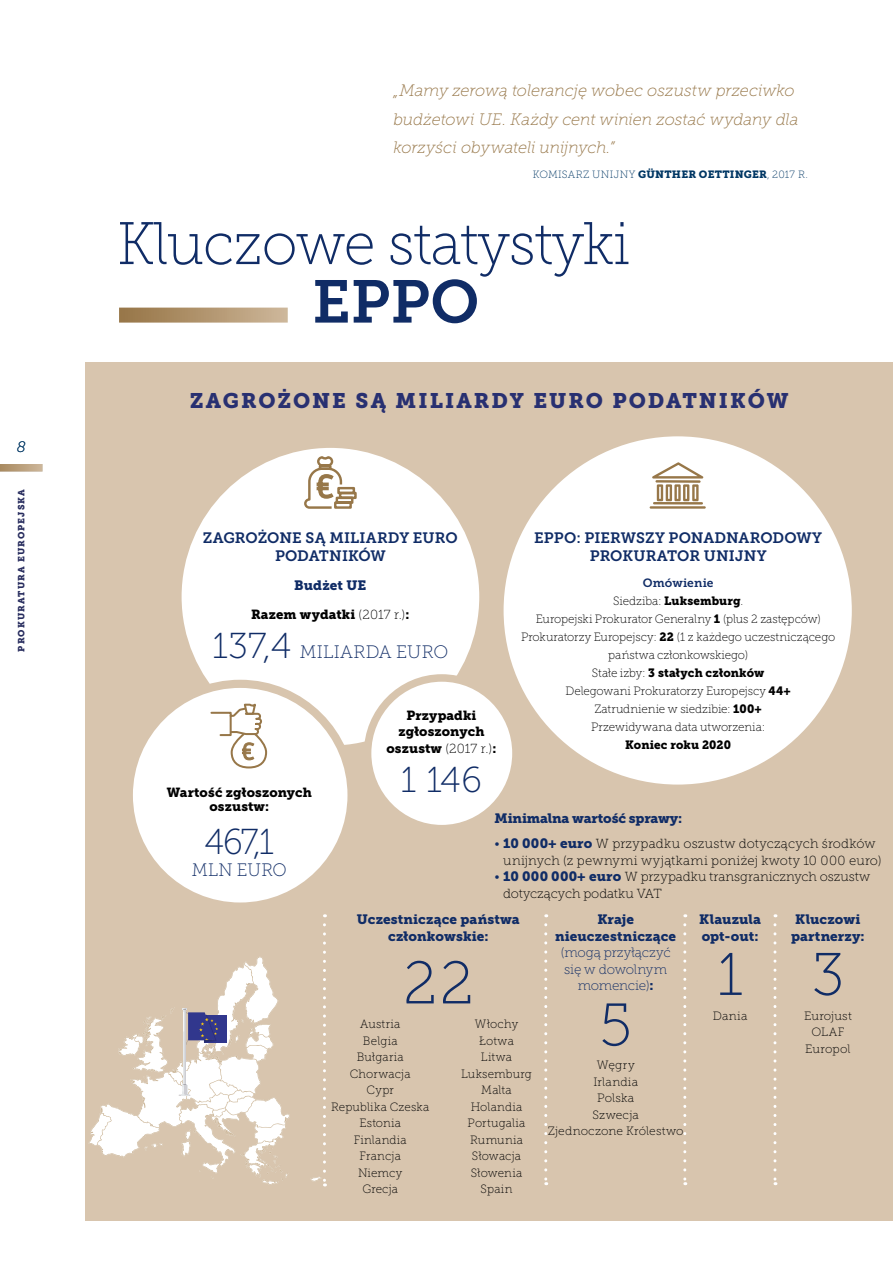
<style>
.page{position:relative;width:893px;height:1263px;background:#fff}
.page>*{position:absolute;margin:0;border:0;box-sizing:border-box;transform-origin:0 0}
.A_Thématique{font:60px/58.5px "Museo Slab 100";letter-spacing:-.02em;color:#102c66}
.Chiffre_bleus{font:60px "Museo Slab 100";color:#102c66}
.Chiffre_bleus-2{font:36px "Museo Slab 100";letter-spacing:-.045em;color:#102c66;scale:.96 1}
.Chiffre_bleus-3{font:36px "Museo Slab 100";letter-spacing:-.045em;color:#102c66}
.Infographie_title{font:21px "Museo Slab 900";letter-spacing:.095em;color:#283071}
.Chiffre_bleus-4{font:18px "Museo Slab 100";letter-spacing:.015em;color:#102c66}
.Chiffre_bleus-5{font:18px "Museo Slab 100";letter-spacing:.015em;color:#102c66;scale:.96 1}
.Exergue{font:italic 16.5px/28.5px "Museo Slab 100";letter-spacing:-.005em;color:#977749}
.Title_Box_inographie{font:15px/18px "Museo Slab 700";letter-spacing:.005em;color:#102c66;text-align:center}
.t1{font:italic 15px "Museo Slab 100";color:#013764}
.Chiffre_bleus-6{font:13.5px/16.5px "Museo Slab 900";letter-spacing:.01em;color:#102c66;text-align:center}
.Chiffre_bleus-7{font:13.5px/16.5px "Museo Slab 100";letter-spacing:-.015em;color:#102c66;text-align:center}
.bullets_infographie{font:13.5px "Museo Slab 900";letter-spacing:-.01em;color:#102c66}
.bullets_infographie-2{font:13.2px/16.5px "Museo Slab 100";letter-spacing:.01em;color:#000}
.Chiffre_bleus-8{font:13.2px/16.5px "Museo Slab 900";letter-spacing:.01em;color:#000;text-align:center}
.Pays{font:12px/18px "Museo Slab 100";letter-spacing:.005em;color:#000;text-align:center}
.Pays-2{font:12px "Museo Slab 900";letter-spacing:.015em;color:#000}
.bullets_infographie-3{font:12px "Museo Slab 700";letter-spacing:.01em;color:#102c66}
.Pays-3{font:12px "Museo Slab 100";letter-spacing:.025em;color:#000}
.Chiffre_bleus-9{font:12px "Museo Slab 100";letter-spacing:.03em;color:#000}
.Pays-4{font:10.5px "Museo Slab 100";letter-spacing:.025em;color:#013764}
.t2{font:9px "Museo Slab 900";letter-spacing:.12em;color:#262b5d}
.s1{font-family:"Museo Slab 900"}
.s2{font-family:"Museo Slab 700"}
.s3{font-family:"Museo Slab 100"}
.s4{font-size:36px}
.s5{font-size:13.5px;color:#102c66}
.s6{font-family:"Museo Slab 900";font-size:13.5px;color:#102c66}
</style>
<div class="page">
<svg style="left:119px;top:308px;width:169px;height:15px;background:#b39873"></svg>
<svg style="left:0;top:464px;width:43px;height:7px"></svg>
<div style="left:85px;top:362px;width:808px;height:858px;background:#d8c5ae"></div>
<div style="left:182px;top:448px;width:297px;height:297px;background:#fff;border-radius:50%"></div>
<div style="left:504px;top:436px;width:348px;height:348px;background:#fff;border-radius:50%"></div>
<svg style="left:652px;top:462px;width:51px;height:16px"></svg>
<svg style="left:657px;top:484px;width:42px;height:17px"></svg>
<hr style="left:653px;top:502px;width:50px;height:2px;background:#977749">
<hr style="left:650px;top:506px;width:56px;height:3px;background:#977749">
<hr style="left:655px;top:480px;width:46px;height:3px;background:#977749">
<div style="left:368px;top:678px;width:148px;height:151px;background:#fff;border-radius:50%"></div>
<div style="left:364px;top:674px;width:156px;height:158px;border:8px solid #d8c5ae;border-radius:50%"></div>
<div style="left:129px;top:684px;width:223px;height:222px;background:#fff;border-radius:50%"></div>
<div style="left:125px;top:680px;width:231px;height:231px;border:8px solid #d8c5ae;border-radius:50%"></div>
<svg style="left:88px;top:957px;width:233px;height:228px"></svg>
<svg style="left:683px;top:925px;width:3px;height:260px"></svg>
<svg style="left:773px;top:925px;width:3px;height:260px"></svg>
<svg style="left:544px;top:925px;width:3px;height:260px"></svg>
<svg style="left:323px;top:925px;width:3px;height:261px"></svg>
<svg style="left:210px;top:703px;width:58px;height:66px"></svg>
<svg style="left:304px;top:456px;width:53px;height:53px"></svg>
<div style="left:204px;top:1015px;width:23px;height:28px;background:#31378d"></div>
<svg style="left:179px;top:1008px;width:39px;height:88px"></svg>
<p class="t1" style="left:17px;top:439px;width:10px">8</p>
<p class="t2" style="left:16px;top:652px;width:164px;rotate:-90deg">PROKURATURA EUROPEJSKA</p>
<p class="Exergue" style="left:393px;top:77px;width:407px">„Mamy zerową tolerancję wobec oszustw przeciwko budżetowi UE. Każdy cent winien zostać wydany dla korzyści obywateli unijnych.”</p>
<p class="Pays-4" style="left:533px;top:169px;width:277px">KOMISARZ UNIJNY <span class="s1">GÜNTHER OETTINGER</span>, 2017 R.</p>
<h1 class="A_Thématique" style="left:312px;top:215px;width:319px;text-indent:-195px">Kluczowe statystyki<br><span class="s2">EPPO</span></h1>
<p class="Infographie_title" style="left:190px;top:389px;width:600px">ZAGROŻONE SĄ MILIARDY EURO PODATNIKÓW</p>
<p class="Title_Box_inographie" style="left:203px;top:528px;width:256px">ZAGROŻONE SĄ MILIARDY EURO<br>PODATNIKÓW</p>
<p class="bullets_infographie" style="left:294px;top:577px;width:74px">Budżet UE</p>
<p class="Chiffre_bleus-8" style="left:251px;top:606px;width:160px">Razem wydatki <span class="s3">(2017 r.)</span>:</p>
<p class="Chiffre_bleus-4" style="left:212px;top:642px;width:237px"><span class="s4">137,4</span> MILIARDA EURO</p>
<p class="Chiffre_bleus-8" style="left:167px;top:785px;width:147px">Wartość zgłoszonych</p>
<p class="Chiffre_bleus-8" style="left:386px;top:707px;width:111px">Przypadki zgłoszonych oszustw <span class="s3">(2017 r.)</span>:</p>
<p class="Chiffre_bleus-3" style="left:401px;top:760px;width:83px">1 146</p>
<p class="Title_Box_inographie" style="left:534px;top:528px;width:289px">EPPO: PIERWSZY PONADNARODOWY<br>PROKURATOR UNIJNY</p>
<p class="bullets_infographie-3" style="left:643px;top:576px;width:72px">Omówienie</p>
<p class="Pays" style="left:613px;top:592px;width:131px">Siedziba: <span class="s1">Luksemburg</span>.</p>
<p class="Pays" style="left:536px;top:610px;width:286px">Europejski Prokurator Generalny <span class="s1">1</span> (plus 2 zastępców)</p>
<p class="Pays" style="left:521px;top:628px;width:316px">Prokuratorzy Europejscy: <span class="s1">22</span> (1 z każdego uczestniczącego państwa członkowskiego)</p>
<p class="Pays-2" style="left:592px;top:666px;width:174px"><span class="s3">Stałe izby:</span> 3 stałych członków</p>
<p class="Pays" style="left:565px;top:682px;width:227px">Delegowani Prokuratorzy Europejscy <span class="s1">44+</span></p>
<p class="Pays" style="left:594px;top:700px;width:169px">Zatrudnienie w siedzibie: <span class="s1">100+</span></p>
<p class="Pays" style="left:591px;top:718px;width:176px">Przewidywana data utworzenia:<br><span class="s1">Koniec roku 2020</span></p>
<p class="Chiffre_bleus-8" style="left:210px;top:798px;width:61px">oszustw:</p>
<p class="Chiffre_bleus-2" style="left:205px;top:822px;width:74px">467,1</p>
<p class="Chiffre_bleus-5" style="left:192px;top:860px;width:100px">MLN EURO</p>
<p class="bullets_infographie" style="left:495px;top:810px;width:189px">Minimalna wartość sprawy:</p>
<p class="bullets_infographie-2" style="left:503px;top:835px;width:380px;text-indent:-9px"><span class="s5">•</span> <span class="s6">10 000+ euro</span> W przypadku oszustw dotyczących środków unijnych (z pewnymi wyjątkami poniżej kwoty 10 000 euro)</p>
<p class="bullets_infographie-2" style="left:503px;top:868px;width:368px;text-indent:-9px"><span class="s5">•</span> <span class="s6">10 000 000+ euro</span> W przypadku transgranicznych oszustw dotyczących podatku VAT</p>
<p class="Chiffre_bleus-6" style="left:357px;top:911px;width:164px">Uczestniczące państwa członkowskie:</p>
<p class="Chiffre_bleus" style="left:403px;top:950px;width:72px">22</p>
<p class="Pays" style="left:360px;top:1015px;width:42px">Austria</p>
<p class="Pays" style="left:363px;top:1032px;width:36px">Belgia</p>
<p class="Pays" style="left:357px;top:1048px;width:48px">Bułgaria</p>
<p class="Pays" style="left:350px;top:1065px;width:62px">Chorwacja</p>
<p class="Pays" style="left:366px;top:1081px;width:29px">Cypr</p>
<p class="Pays" style="left:331px;top:1098px;width:100px">Republika Czeska</p>
<p class="Pays" style="left:359px;top:1114px;width:43px">Estonia</p>
<p class="Pays" style="left:354px;top:1131px;width:54px">Finlandia</p>
<p class="Pays" style="left:360px;top:1147px;width:43px">Francja</p>
<p class="Pays" style="left:358px;top:1164px;width:46px">Niemcy</p>
<p class="Pays" style="left:362px;top:1180px;width:37px">Grecja</p>
<p class="Pays" style="left:475px;top:1015px;width:45px">Włochy</p>
<p class="Pays" style="left:479px;top:1032px;width:36px">Łotwa</p>
<p class="Pays" style="left:481px;top:1048px;width:33px">Litwa</p>
<p class="Pays" style="left:461px;top:1065px;width:72px">Luksemburg</p>
<p class="Pays" style="left:481px;top:1081px;width:32px">Malta</p>
<p class="Pays" style="left:471px;top:1098px;width:53px">Holandia</p>
<p class="Pays" style="left:468px;top:1114px;width:59px">Portugalia</p>
<p class="Pays-3" style="left:470px;top:1133px;width:55px">Rumunia</p>
<p class="Pays" style="left:472px;top:1147px;width:51px">Słowacja</p>
<p class="Pays" style="left:471px;top:1164px;width:53px">Słowenia</p>
<p class="Pays" style="left:481px;top:1180px;width:33px">Spain</p>
<p class="Chiffre_bleus-7" style="left:555px;top:912px;width:122px"><span class="s1">Kraje nieuczestniczące </span>(mogą przyłączyć się w dowolnym momencie)<span class="s1">:</span></p>
<p class="Chiffre_bleus" style="left:599px;top:992px;width:34px">5</p>
<p class="Chiffre_bleus-9" style="left:597px;top:1059px;width:40px">Węgry</p>
<p class="Pays" style="left:593px;top:1073px;width:46px">Irlandia</p>
<p class="Pays" style="left:597px;top:1089px;width:39px">Polska</p>
<p class="Pays" style="left:592px;top:1106px;width:48px">Szwecja</p>
<p class="Pays" style="left:548px;top:1122px;width:137px">Zjednoczone Królestwo</p>
<p class="Chiffre_bleus-6" style="left:699px;top:911px;width:63px;text-align:left">Klauzula opt-out:</p>
<p class="Chiffre_bleus" style="left:717px;top:942px;width:27px">1</p>
<p class="Pays" style="left:713px;top:1007px;width:36px">Dania</p>
<p class="Chiffre_bleus-6" style="left:791px;top:911px;width:75px">Kluczowi partnerzy:</p>
<p class="Chiffre_bleus" style="left:811px;top:942px;width:35px">3</p>
<p class="Pays" style="left:804px;top:1008px;width:49px;line-height:16.5px">Eurojust<br>OLAF<br>Europol</p>
</div>
